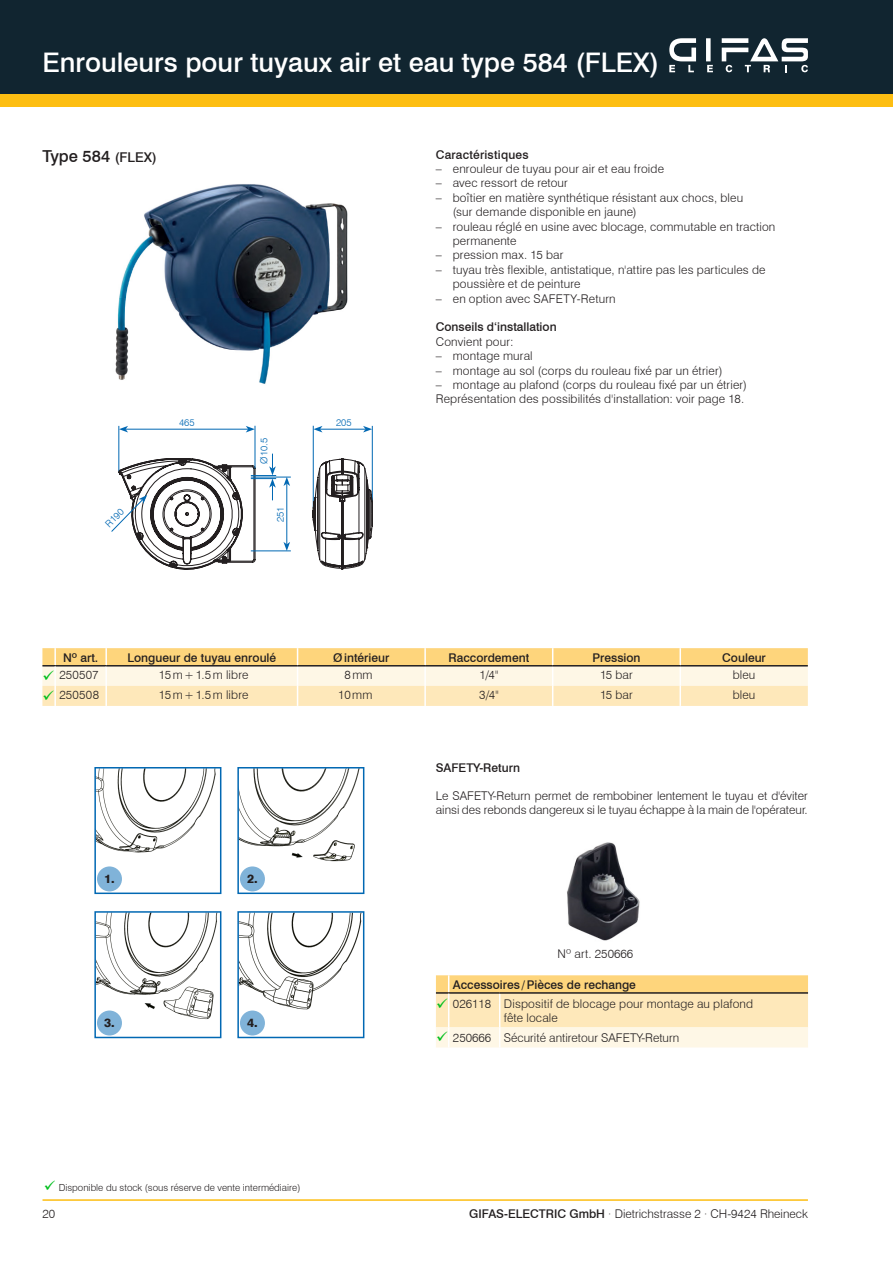
<style>
.page{position:relative;width:893px;height:1263px;background:#fff}
.page>*{position:absolute;margin:0;border:0;box-sizing:border-box;transform-origin:0 0}
.t1{font:500 27px "Swiss 721 BT";color:#fff}
.t2{font:500 16.5px "Swiss 721 BT";color:#231f20}
.t3{font:300 12px/14.4px "Swiss 721 BT";letter-spacing:.01em;color:#231f20}
.t4{font:500 12px "Swiss 721 BT";color:#231f20}
.t5{font:800 12px "Swiss 721 BT";color:#231f20}
.t6{font:300 9.75px "Swiss 721 BT";color:#231f20}
.t7{font:300 9.75px "Swiss 721 BT";color:#0168b3}
.s1{font-size:13.5px}
.s2{color:#00bf1d}
.s3{font-weight:500}
</style>
<div class="page">
<div style="left:0;top:89px;width:893px;height:17px;background:#fdbe12"></div>
<div style="left:0;top:0;width:893px;height:94px;background:#112530"></div>
<hr style="left:43px;top:1199px;width:765px;height:2px;background:#fdbe12">
<div style="left:706px;top:38px;width:5px;height:23px;background:#fff"></div>
<svg style="left:669px;top:38px;width:27px;height:34px"></svg>
<svg style="left:707px;top:65px;width:6px;height:7px"></svg>
<svg style="left:722px;top:38px;width:86px;height:34px"></svg>
<img style="left:115px;top:184px;width:233px;height:200px">
<hr style="left:119px;top:426px;width:1px;height:46px;background:#0168b3">
<hr style="left:251px;top:551px;width:40px;height:1px;background:#0168b3">
<hr style="left:251px;top:477px;width:40px;height:1px;background:#0168b3">
<hr style="left:255px;top:426px;width:1px;height:42px;background:#0168b3">
<hr style="left:313px;top:426px;width:1px;height:82px;background:#0168b3">
<hr style="left:372px;top:426px;width:1px;height:76px;background:#0168b3">
<hr style="left:287px;top:484px;width:1px;height:60px;background:#0168b3">
<svg style="left:283px;top:542px;width:7px;height:9px"></svg>
<svg style="left:283px;top:477px;width:7px;height:9px"></svg>
<svg style="left:111px;top:454px;width:165px;height:115px"></svg>
<hr style="left:126px;top:429px;width:122px;height:1px;background:#0168b3">
<svg style="left:119px;top:426px;width:9px;height:6px"></svg>
<svg style="left:246px;top:426px;width:9px;height:6px"></svg>
<hr style="left:320px;top:429px;width:45px;height:1px;background:#0168b3">
<svg style="left:313px;top:426px;width:9px;height:6px"></svg>
<svg style="left:363px;top:426px;width:9px;height:6px"></svg>
<div style="left:275px;top:498px;width:11px;height:33px;background:#fff"></div>
<svg style="left:313px;top:458px;width:60px;height:111px"></svg>
<img style="left:567px;top:842px;width:73px;height:99px">
<img style="left:94px;top:767px;width:271px;height:272px">
<div style="left:94px;top:767px;width:127px;height:127px;border:2px solid #0168b3"></div>
<div style="left:94px;top:911px;width:127px;height:127px;border:2px solid #0168b3"></div>
<div style="left:237px;top:767px;width:127px;height:127px;border:2px solid #0168b3"></div>
<div style="left:237px;top:911px;width:127px;height:127px;border:2px solid #0168b3"></div>
<div style="left:97px;top:866px;width:25px;height:25px;background:#80b3d9;border-radius:50%"></div>
<div style="left:97px;top:1010px;width:25px;height:25px;background:#80b3d9;border-radius:50%"></div>
<div style="left:240px;top:866px;width:25px;height:25px;background:#80b3d9;border-radius:50%"></div>
<div style="left:240px;top:1010px;width:25px;height:25px;background:#80b3d9;border-radius:50%"></div>
<svg style="left:42px;top:648px;width:766px;height:58px;background:#fbe5b5"></svg>
<hr style="left:679px;top:666px;width:2px;height:20px;background:#fff">
<hr style="left:679px;top:686px;width:2px;height:20px;background:#fff">
<hr style="left:54px;top:666px;width:2px;height:20px;background:#fff">
<hr style="left:54px;top:686px;width:2px;height:20px;background:#fff">
<hr style="left:106px;top:665px;width:192px;height:1px;background:#231f20">
<hr style="left:298px;top:665px;width:127px;height:1px;background:#231f20">
<hr style="left:425px;top:665px;width:128px;height:1px;background:#231f20">
<hr style="left:553px;top:665px;width:127px;height:1px;background:#231f20">
<hr style="left:680px;top:665px;width:128px;height:1px;background:#231f20">
<svg style="left:436px;top:975px;width:372px;height:72px;background:#f9e3b5"></svg>
<h1 class="t1" style="left:43px;top:46px;width:618px">Enrouleurs pour tuyaux air et eau type 584 (FLEX)</h1>
<h2 class="t2" style="left:42px;top:146px;width:116px">Type 584 <span class="s1">(FLEX)</span></h2>
<p class="t4" style="left:436px;top:147px;width:94px">Caractéristiques</p>
<p class="t3" style="left:436px;top:161px;width:230px">– enrouleur de tuyau pour air et eau froide</p>
<p class="t3" style="left:436px;top:176px;width:134px">– avec ressort de retour</p>
<p class="t3" style="left:453px;top:190px;width:292px;text-indent:-17px">– boîtier en matière synthétique résistant aux chocs, bleu (sur demande disponible en jaune)</p>
<p class="t3" style="left:453px;top:219px;width:324px;text-indent:-17px">– rouleau réglé en usine avec blocage, commutable en traction permanente</p>
<p class="t3" style="left:436px;top:248px;width:129px">– pression max. 15 bar</p>
<p class="t3" style="left:453px;top:262px;width:314px;text-indent:-17px">– tuyau très flexible, antistatique, n'attire pas les particules de poussière et de peinture</p>
<p class="t3" style="left:436px;top:291px;width:181px">– en option avec SAFETY-Return</p>
<p class="t4" style="left:436px;top:320px;width:122px">Conseils d‘installation</p>
<p class="t3" style="left:436px;top:334px;width:79px">Convient pour:</p>
<p class="t3" style="left:436px;top:349px;width:98px">– montage mural</p>
<p class="t3" style="left:436px;top:363px;width:288px">– montage au sol (corps du rouleau fixé par un étrier)</p>
<p class="t3" style="left:436px;top:377px;width:313px">– montage au plafond (corps du rouleau fixé par un étrier)<br>Représentation des possibilités d'installation: voir page 18.</p>
<p class="t7" style="left:179px;top:417px;width:17px">465</p>
<p class="t7" style="left:336px;top:417px;width:17px">205</p>
<p class="t7" style="left:258px;top:464px;width:27px;rotate:-90deg">Ø10.5</p>
<p class="t7" style="left:103px;top:521px;width:23px;rotate:-45deg">R190</p>
<p class="t7" style="left:275px;top:522px;width:17px;rotate:-90deg">251</p>
<p class="t4" style="left:63px;top:650px;width:37px">Nº art.</p>
<p class="t4" style="left:127px;top:650px;width:150px">Longueur de tuyau enroulé</p>
<p class="t4" style="left:333px;top:650px;width:58px">Øintérieur</p>
<p class="t4" style="left:449px;top:650px;width:82px">Raccordement</p>
<p class="t4" style="left:592px;top:650px;width:50px">Pression</p>
<p class="t4" style="left:722px;top:650px;width:45px">Couleur</p>
<p class="t3" style="left:42px;top:668px;width:58px"><span class="s2">✓</span> 250507</p>
<p class="t3" style="left:159px;top:668px;width:91px">15m+1.5m libre</p>
<p class="t3" style="left:344px;top:668px;width:30px">8mm</p>
<p class="t3" style="left:479px;top:668px;width:20px">1/4"</p>
<p class="t3" style="left:600px;top:668px;width:34px">15 bar</p>
<p class="t3" style="left:733px;top:668px;width:24px">bleu</p>
<p class="t3" style="left:42px;top:688px;width:58px"><span class="s2">✓</span> 250508</p>
<p class="t3" style="left:159px;top:688px;width:91px">15m+1.5m libre</p>
<p class="t3" style="left:338px;top:688px;width:36px">10mm</p>
<p class="t3" style="left:479px;top:688px;width:21px">3/4"</p>
<p class="t3" style="left:600px;top:688px;width:34px">15 bar</p>
<p class="t3" style="left:733px;top:688px;width:24px">bleu</p>
<p class="t4" style="left:436px;top:761px;width:86px">SAFETY-Return</p>
<p class="t5" style="left:104px;top:871px;width:12px">1.</p>
<p class="t5" style="left:104px;top:1015px;width:12px">3.</p>
<p class="t5" style="left:247px;top:871px;width:12px">2.</p>
<p class="t5" style="left:247px;top:1015px;width:12px">4.</p>
<p class="t6" style="left:44px;top:1181px;width:258px"><span class="s2">✓</span> Disponible du stock (sous réserve de vente intermédiaire)</p>
<p class="t3" style="left:436px;top:788px;width:374px">Le SAFETY-Return permet de rembobiner lentement le tuyau et d'éviter ainsi des rebonds dangereux si le tuyau échappe à la main de l'opérateur.</p>
<p class="t3" style="left:557px;top:946px;width:77px">Nº art. 250666</p>
<p class="t4" style="left:453px;top:977px;width:184px">Accessoires/Pièces de rechange</p>
<p class="t3" style="left:504px;top:996px;width:251px;text-indent:-68px"><span class="s2">✓</span> 026118 Dispositif de blocage pour montage au plafond fête locale</p>
<p class="t3" style="left:436px;top:1030px;width:245px"><span class="s2">✓</span> 250666 Sécurité antiretour SAFETY-Return</p>
<p class="t3" style="left:43px;top:1207px;width:14px">20</p>
<p class="t3" style="left:469px;top:1207px;width:340px"><span class="s3">GIFAS-ELECTRIC GmbH</span> · Dietrichstrasse 2 · CH-9424 Rheineck</p>
</div>
